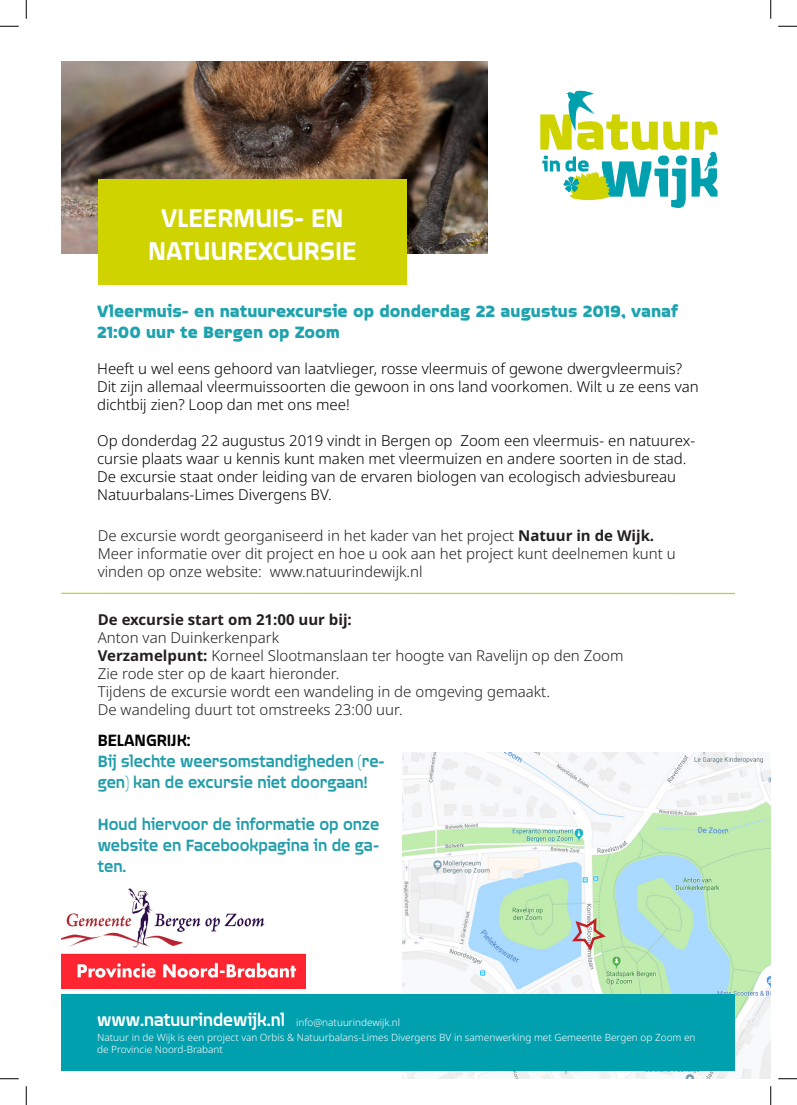
<style>
.page{position:relative;width:797px;height:1105px;background:#fff}
.page>*{position:absolute;margin:0;border:0;box-sizing:border-box;transform-origin:0 0}
.t1{font:500 27.5px "Quagmire";color:#fff}
.t2{font:500 17.5px/21px "Quagmire";color:#239eab}
.t3{font:700 17.5px/21px "Quagmire";color:#1ea3ae}
.t4{font:500 17.5px "Quagmire";color:#000001}
.t5{font:300 15px/18px "Noto Sans";color:#000001}
.t6{font:300 15px/18px "Noto Sans";color:#231f20}
.t7{font:700 15px "Noto Sans";color:#231f20}
.t8{font:300 10px/12px "Noto Sans";color:#fff}
.s1{font-weight:700}
.s2{font-family:"Quagmire";font-weight:500;font-size:18.75px}
</style>
<div class="page">
<img style="left:402px;top:753px;width:368px;height:326px">
<img style="left:62px;top:62px;width:425px;height:191px">
<div style="left:62px;top:994px;width:673px;height:76px;background:#00a0af"></div>
<svg style="left:540px;top:91px;width:177px;height:117px"></svg>
<div style="left:98px;top:180px;width:309px;height:105px;background:#cfd400"></div>
<svg style="left:569px;top:915px;width:39px;height:36px"></svg>
<hr style="left:61px;top:593px;width:674px;height:1px;background:#b7d436">
<img style="left:62px;top:888px;width:203px;height:60px">
<img style="left:62px;top:953px;width:243px;height:36px">
<svg style="left:0;top:25px;width:19px;height:2px"></svg>
<svg style="left:778px;top:25px;width:19px;height:2px"></svg>
<svg style="left:0;top:1078px;width:19px;height:1px"></svg>
<svg style="left:778px;top:1078px;width:19px;height:1px"></svg>
<svg style="left:25px;top:0;width:2px;height:19px"></svg>
<svg style="left:25px;top:1086px;width:2px;height:19px"></svg>
<svg style="left:770px;top:0;width:1px;height:19px"></svg>
<svg style="left:770px;top:1086px;width:1px;height:19px"></svg>
<p class="t1" style="left:161px;top:199px;width:184px">VLEERMUIS- EN</p>
<p class="t1" style="left:148px;top:232px;width:210px">NATUUREXCURSIE</p>
<p class="t3" style="left:97px;top:299px;width:583px">Vleermuis- en natuurexcursie op donderdag 22 augustus 2019, vanaf<br>21:00 uur te Bergen op Zoom</p>
<p class="t5" style="left:97px;top:360px;width:603px">Heeft u wel eens gehoord van laatvlieger, rosse vleermuis of gewone dwergvleermuis?<br>Dit zijn allemaal vleermuissoorten die gewoon in ons land voorkomen. Wilt u ze eens van dichtbij zien? Loop dan met ons mee!</p>
<p class="t5" style="left:97px;top:432px;width:599px">Op donderdag 22 augustus 2019 vindt in Bergen op Zoom een vleermuis- en natuurex&shy;cursie plaats waar u kennis kunt maken met vleermuizen en andere soorten in de stad.<br>De excursie staat onder leiding van de ervaren biologen van ecologisch adviesbureau Natuurbalans-Limes Divergens BV.</p>
<p class="t6" style="left:98px;top:527px;width:558px">De excursie wordt georganiseerd in het kader van het project <span class="s1">Natuur in de Wijk.</span></p>
<p class="t6" style="left:98px;top:545px;width:579px">Meer informatie over dit project en hoe u ook aan het project kunt deelnemen kunt u vinden op onze website: www.natuurindewijk.nl</p>
<p class="t7" style="left:98px;top:609px;width:255px">De excursie start om 21:00 uur bij:</p>
<p class="t6" style="left:98px;top:629px;width:183px">Anton van Duinkerkenpark</p>
<p class="t6" style="left:98px;top:647px;width:527px"><span class="s1">Verzamelpunt:</span> Korneel Slootmanslaan ter hoogte van Ravelijn op den Zoom</p>
<p class="t6" style="left:98px;top:665px;width:243px">Zie rode ster op de kaart hieronder.</p>
<p class="t6" style="left:98px;top:683px;width:454px">Tijdens de excursie wordt een wandeling in de omgeving gemaakt.</p>
<p class="t6" style="left:98px;top:701px;width:306px">De wandeling duurt tot omstreeks 23:00 uur.</p>
<p class="t4" style="left:98px;top:729px;width:94px">BELANGRIJK:</p>
<p class="t2" style="left:98px;top:750px;width:288px">Bij slechte weersomstandigheden (re&shy;gen) kan de excursie niet doorgaan!</p>
<p class="t2" style="left:98px;top:813px;width:283px;text-align:justify">Houd hiervoor de informatie op onze website en Facebookpagina in de ga&shy;ten.</p>
<p class="t8" style="left:97px;top:1017px;width:304px"><span class="s2">www.natuurindewijk.nl</span> info@natuurindewijk.nl</p>
<p class="t8" style="left:97px;top:1031px;width:600px">Natuur in de Wijk is een project van Orbis &amp; Natuurbalans-Limes Divergens BV in samenwerking met Gemeente Bergen op Zoom en de Provincie Noord-Brabant</p>
</div>
